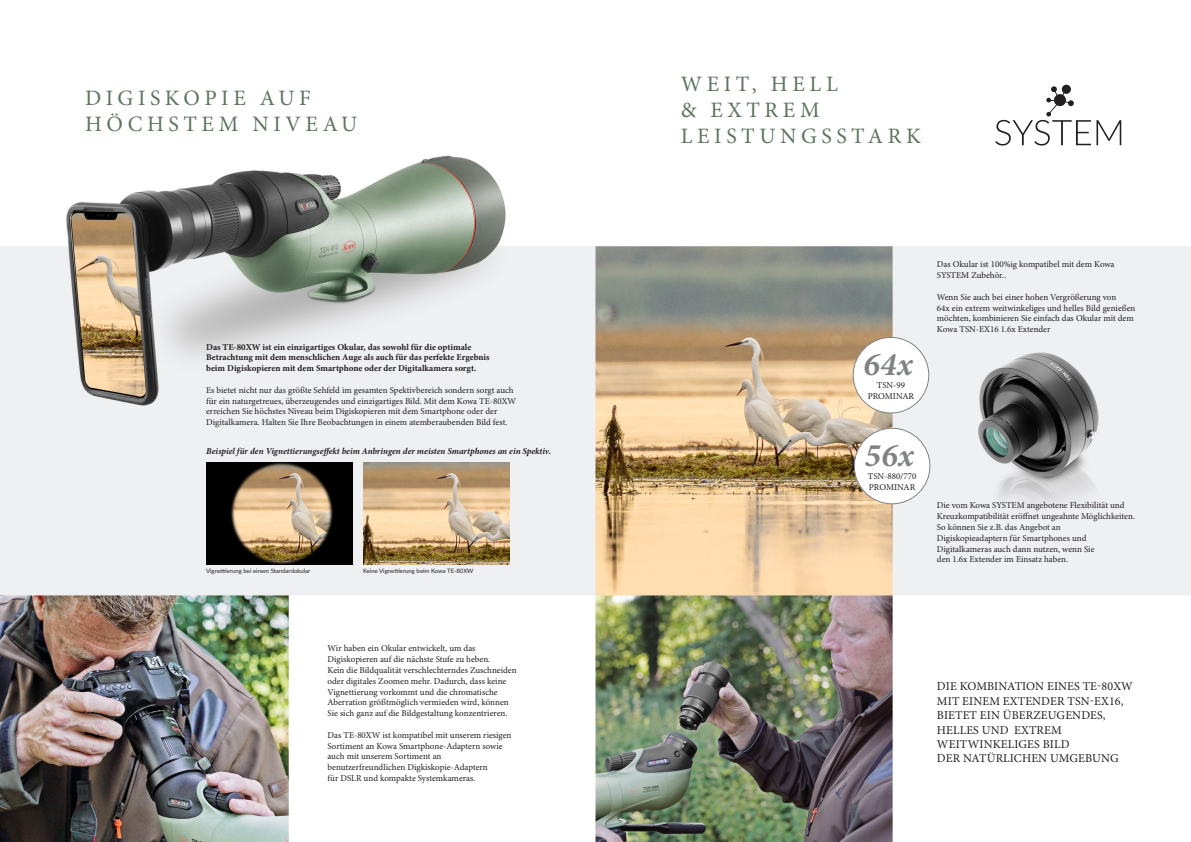
<style>
.page{position:relative;width:1191px;height:842px;background:#fff}
.page>*{position:absolute;margin:0;border:0;box-sizing:border-box;transform-origin:0 0}
.t1{font:italic 700 33px "Minion Pro";letter-spacing:.005em;color:#808285}
.t2{font:22px "Minion Pro";letter-spacing:.21em;color:#5d745d}
.t3{font:12px/14.4px "Minion Pro";letter-spacing:.01em;color:#231f20}
.t4{font:9px/10.8px "Minion Pro";color:#231f20}
.t5{font:700 9px "Minion Pro";color:#231f20}
.t6{font:italic 700 9px "Minion Pro";color:#231f20}
.t7{font:6px "Lato";color:#231f20}
</style>
<div class="page">
<img style="left:0;top:84px;width:1191px;height:758px">
<img style="left:206px;top:462px;width:146px;height:103px">
<img style="left:363px;top:462px;width:146px;height:103px">
<svg style="left:995px;top:86px;width:126px;height:60px"></svg>
<div style="left:853px;top:337px;width:75px;height:76px;background:#fff;border-radius:50%"></div>
<div style="left:852px;top:337px;width:77px;height:76px;border:1px solid #808285;border-radius:50%"></div>
<div style="left:854px;top:428px;width:76px;height:76px;background:#fff;border-radius:50%"></div>
<div style="left:854px;top:428px;width:76px;height:76px;border:1px solid #808285;border-radius:50%"></div>
<p class="t2" style="left:85px;top:83px;width:227px">DIGISKOPIE AUF</p>
<p class="t2" style="left:85px;top:110px;width:274px">HÖCHSTEM NIVEAU</p>
<p class="t5" style="left:206px;top:340px;width:267px">Das TE-80XW ist ein einzigartiges Okular, das sowohl für die optimale</p>
<p class="t5" style="left:206px;top:351px;width:285px">Betrachtung mit dem menschlichen Auge als auch für das perfekte Ergebnis</p>
<p class="t5" style="left:206px;top:362px;width:272px">beim Digiskopieren mit dem Smartphone oder der Digitalkamera sorgt.</p>
<p class="t4" style="left:206px;top:385px;width:312px">Es bietet nicht nur das größte Sehfeld im gesamten Spektivbereich sondern sorgt auch für ein naturgetreues, überzeugendes und einzigartiges Bild. Mit dem Kowa TE-80XW erreichen Sie höchstes Niveau beim Digiskopieren mit dem Smartphone oder der</p>
<p class="t4" style="left:206px;top:417px;width:303px">Digitalkamera. Halten Sie Ihre Beobachtungen in einem atemberaubenden Bild fest.</p>
<p class="t6" style="left:206px;top:444px;width:346px">Beispiel für den Vignettierungseffekt beim Anbringen der meisten Smartphones an ein Spektiv.</p>
<p class="t7" style="left:206px;top:566px;width:106px">Vignettierung bei einem Standardokular</p>
<p class="t7" style="left:363px;top:566px;width:112px">Keine Vignettierung beim Kowa TE-80XW</p>
<p class="t4" style="left:327px;top:643px;width:149px">Wir haben ein Okular entwickelt, um das</p>
<p class="t4" style="left:327px;top:654px;width:164px">Digiskopieren auf die nächste Stufe zu heben.</p>
<p class="t4" style="left:327px;top:665px;width:191px">Kein die Bildqualität verschlechterndes Zuschneiden oder digitales Zoomen mehr. Dadurch, dass keine</p>
<p class="t4" style="left:327px;top:686px;width:172px">Vignettierung vorkommt und die chromatische</p>
<p class="t4" style="left:327px;top:697px;width:183px">Aberration größtmöglich vermieden wird, können<br>Sie sich ganz auf die Bildgestaltung konzentrieren.</p>
<p class="t4" style="left:327px;top:730px;width:185px">Das TE-80XW ist kompatibel mit unserem riesigen<br>Sortiment an Kowa Smartphone-Adaptern sowie auch mit unserem Sortiment an</p>
<p class="t4" style="left:327px;top:762px;width:162px">benutzerfreundlichen Digkiskopie-Adaptern</p>
<p class="t4" style="left:327px;top:773px;width:149px">für DSLR und kompakte Systemkameras.</p>
<p class="t2" style="left:680px;top:69px;width:159px">WEIT, HELL</p>
<p class="t2" style="left:680px;top:95px;width:140px">&amp; EXTREM</p>
<p class="t2" style="left:680px;top:122px;width:242px">LEISTUNGSSTARK</p>
<p class="t1" style="left:863px;top:341px;width:51px">64x</p>
<p class="t4" style="left:876px;top:380px;width:30px">TSN-99</p>
<p class="t4" style="left:867px;top:391px;width:48px">PROMINAR</p>
<p class="t1" style="left:864px;top:432px;width:51px">56x</p>
<p class="t4" style="left:867px;top:471px;width:50px">TSN-880/770</p>
<p class="t4" style="left:869px;top:481px;width:48px">PROMINAR</p>
<p class="t4" style="left:937px;top:259px;width:179px">Das Okular ist 100%ig kompatibel mit dem Kowa<br>SYSTEM Zubehör..</p>
<p class="t4" style="left:937px;top:292px;width:181px">Wenn Sie auch bei einer hohen Vergrößerung von</p>
<p class="t4" style="left:937px;top:302px;width:200px">64x ein extrem weitwinkeliges und helles Bild genießen möchten, kombinieren Sie einfach das Okular mit dem<br>Kowa TSN-EX16 1.6x Extender</p>
<p class="t4" style="left:937px;top:500px;width:200px">Die vom Kowa SYSTEM angebotene Flexibilität und<br>Kreuzkompatibilität eröffnet ungeahnte Möglichkeiten.<br>So können Sie z.B. das Angebot an</p>
<p class="t4" style="left:937px;top:532px;width:151px">Digiskopieadaptern für Smartphones und</p>
<p class="t4" style="left:937px;top:543px;width:159px">Digitalkameras auch dann nutzen, wenn Sie</p>
<p class="t4" style="left:937px;top:554px;width:133px">den 1.6x Extender im Einsatz haben.</p>
<p class="t3" style="left:937px;top:679px;width:197px">DIE KOMBINATION EINES TE-80XW</p>
<p class="t3" style="left:937px;top:694px;width:188px">MIT EINEM EXTENDER TSN-EX16,</p>
<p class="t3" style="left:937px;top:708px;width:170px">BIETET EIN ÜBERZEUGENDES,<br>HELLES UND EXTREM</p>
<p class="t3" style="left:937px;top:737px;width:134px">WEITWINKELIGES BILD</p>
<p class="t3" style="left:937px;top:751px;width:183px">DER NATÜRLICHEN UMGEBUNG</p>
</div>
